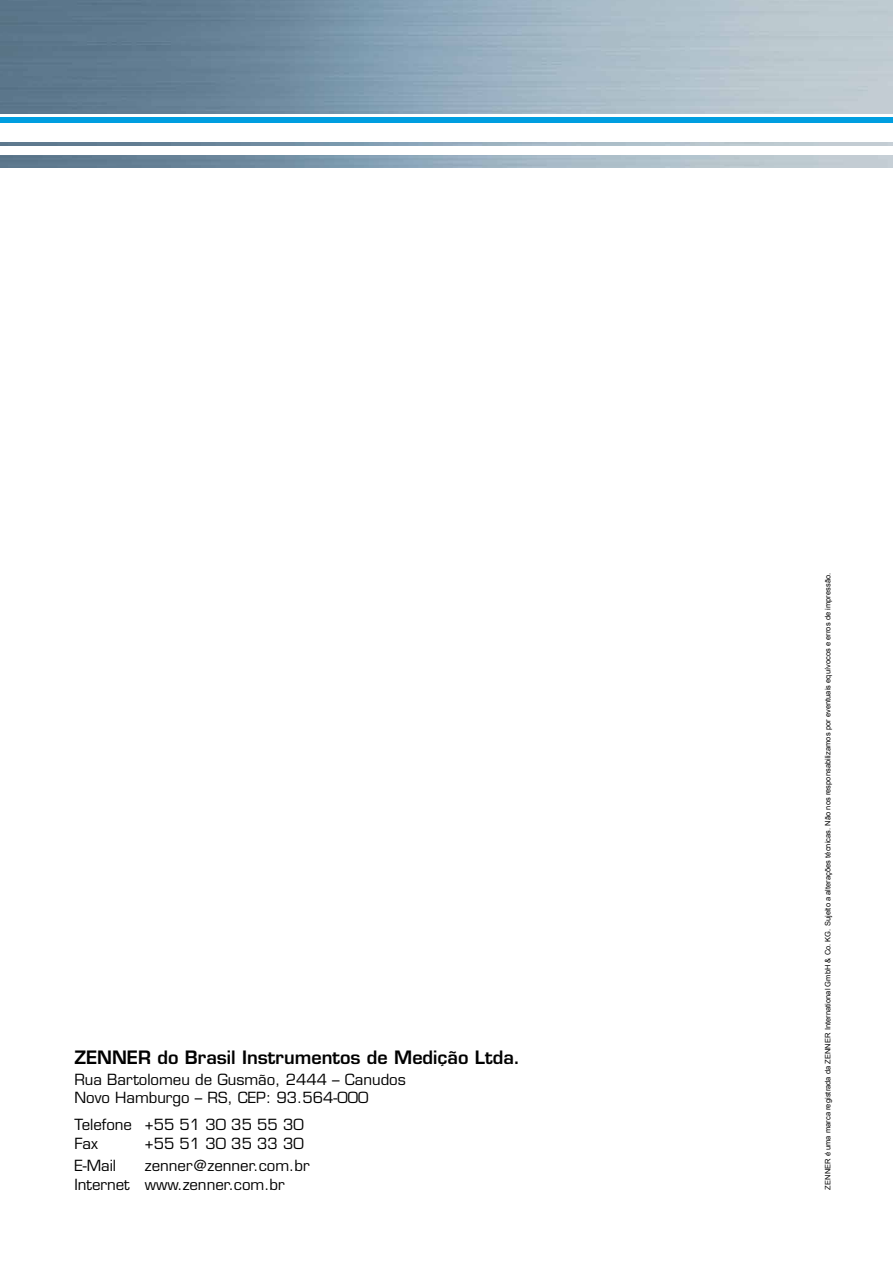
<style>
.page{position:relative;width:893px;height:1263px;background:#fff}
.page>*{position:absolute;margin:0;border:0;box-sizing:border-box;transform-origin:0 0}
.t1{font:600 18px "Eurostile LT Std";color:#000}
.t2{font:15px/18.8px "Eurostile LT Std";color:#000}
.t3{font:7.5px "Arial";letter-spacing:.005em;color:#000}
</style>
<div class="page">
<img style="left:0;top:0;width:893px;height:113px">
<div style="left:0;top:117px;width:893px;height:6px;background:#009ee0"></div>
<img style="left:0;top:142px;width:893px;height:4px">
<img style="left:0;top:155px;width:893px;height:13px">
<p class="t1" style="left:74px;top:1046px;width:447px">ZENNER do Brasil Instrumentos de Medição Ltda.</p>
<p class="t2" style="left:74px;top:1070px;width:333px">Rua Bartolomeu de Gusmão, 2444 – Canudos<br>Novo Hamburgo – RS, CEP: 93.564-000</p>
<p class="t2" style="left:74px;top:1115px;width:231px">Telefone +55 51 30 35 55 30<br>Fax</p>
<p class="t2" style="left:145px;top:1134px;width:160px">+55 51 30 35 33 30</p>
<p class="t2" style="left:74px;top:1156px;width:237px;text-indent:70px">zenner@zenner.com.br<br>Internet www.zenner.com.br</p>
<p class="t2" style="left:74px;top:1156px;width:43px">E-Mail</p>
<p class="t3" style="left:823px;top:1189px;width:618px;rotate:-90deg">ZENNER é uma marca registrada da ZENNER International GmbH &amp; Co. KG. Sujeito a alterações técnicas. Não nos responsabilizamos por eventuais equívocos e erros de impressão.</p>
</div>
